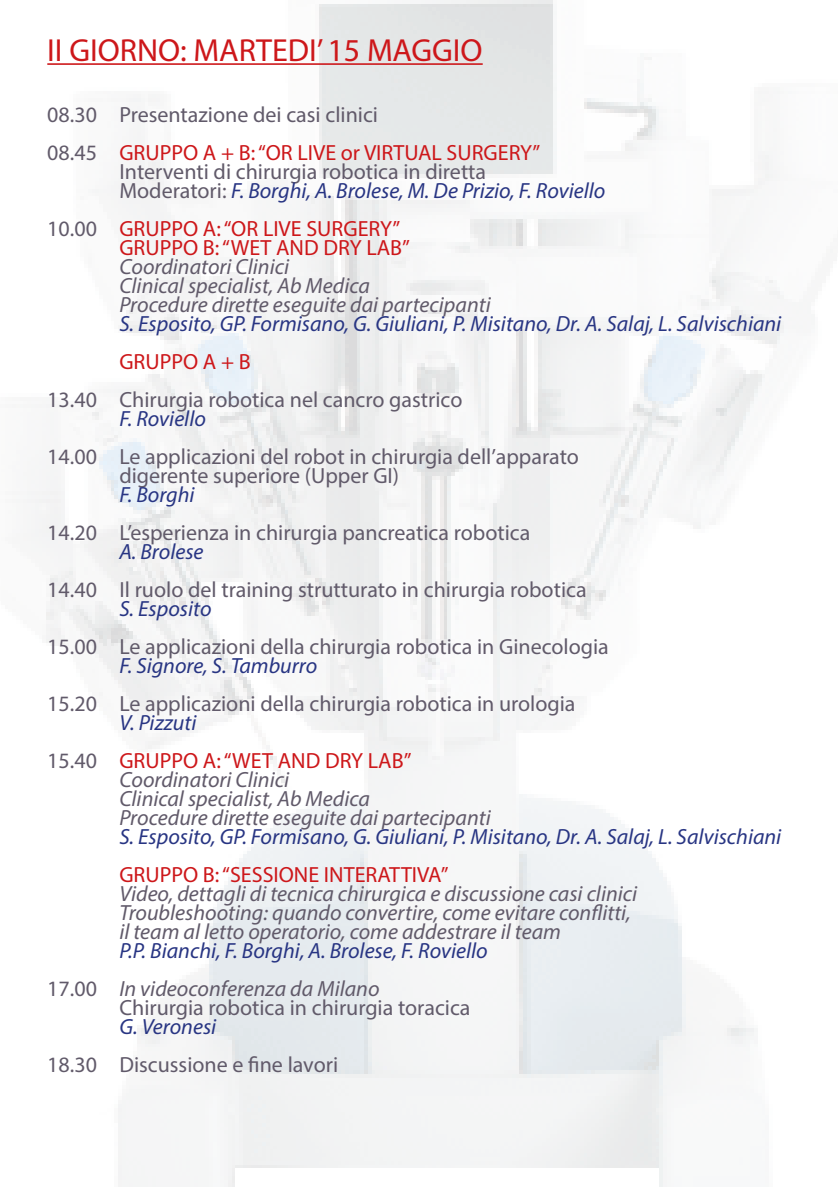
<style>
.page{position:relative;width:840px;height:1191px;background:#fff}
.page>*{position:absolute;margin:0;border:0;box-sizing:border-box;transform-origin:0 0}
.t1{font:32px "Myriad Pro";color:#cd171a}
.t2{font:22px/19px "Myriad Pro";color:#615a6a}
.t3{font:italic 22px/19px "Myriad Pro";color:#615a6a}
.t4{font:italic 22px/38px "Myriad Pro";color:#283583}
.t5{font:22px/19px "Myriad Pro";color:#cd171a}
.s1{color:#cd171a}
.s2{font-style:italic;color:#283583}
.s3{color:#615a6a}
.s4{font-style:normal;color:#615a6a}
</style>
<div class="page">
<img style="left:27px;top:0;width:806px;height:1187px">
<hr style="left:47px;top:63px;width:435px;height:2px;background:#cd171a">
<h1 class="t1" style="left:47px;top:30px;width:436px">II GIORNO: MARTEDI’ 15 MAGGIO</h1>
<p class="t2" style="left:47px;top:95px;width:494px;line-height:38px">08.30 Presentazione dei casi clinici<br>08.45 <span class="s1">GRUPPO A + B: “OR LIVE or VIRTUAL SURGERY”</span></p>
<p class="t2" style="left:119px;top:162px;width:487px">Interventi di chirurgia robotica in diretta<br>Moderatori: <span class="s2">F. Borghi, A. Brolese, M. De Prizio, F. Roviello</span></p>
<p class="t5" style="left:119px;top:219px;width:292px;text-indent:-72px"><span class="s3">10.00</span> GRUPPO A: “OR LIVE SURGERY”<br>GRUPPO B: “WET AND DRY LAB”</p>
<p class="t3" style="left:119px;top:257px;width:372px">Coordinatori Clinici<br>Clinical specialist, Ab Medica<br>Procedure dirette eseguite dai partecipanti</p>
<p class="t4" style="left:119px;top:304px;width:663px">S. Esposito, GP. Formisano, G. Giuliani, P. Misitano, Dr. A. Salaj, L. Salvischiani</p>
<p class="t5" style="left:119px;top:352px;width:133px">GRUPPO A + B</p>
<p class="t2" style="left:47px;top:390px;width:416px">13.40 Chirurgia robotica nel cancro gastrico</p>
<p class="t4" style="left:119px;top:399px;width:88px">F. Roviello</p>
<p class="t2" style="left:119px;top:447px;width:461px;text-indent:-72px">14.00 Le applicazioni del robot in chirurgia dell’apparato digerente superiore (Upper GI)</p>
<p class="t4" style="left:119px;top:475px;width:77px">F. Borghi</p>
<p class="t2" style="left:47px;top:523px;width:484px">14.20 L’esperienza in chirurgia pancreatica robotica</p>
<p class="t4" style="left:119px;top:532px;width:86px">A. Brolese</p>
<p class="t2" style="left:47px;top:580px;width:540px">14.40 Il ruolo del training strutturato in chirurgia robotica</p>
<p class="t4" style="left:119px;top:589px;width:94px">S. Esposito</p>
<p class="t2" style="left:47px;top:637px;width:562px">15.00 Le applicazioni della chirurgia robotica in Ginecologia</p>
<p class="t4" style="left:119px;top:646px;width:199px">F. Signore, S. Tamburro</p>
<p class="t2" style="left:47px;top:694px;width:529px">15.20 Le applicazioni della chirurgia robotica in urologia</p>
<p class="t5" style="left:47px;top:703px;width:365px;line-height:38px;text-indent:72px"><span class="s2">V. Pizzuti<br></span><span class="s3">15.40</span> GRUPPO A: “WET AND DRY LAB”</p>
<p class="t3" style="left:119px;top:770px;width:372px">Coordinatori Clinici<br>Clinical specialist, Ab Medica<br>Procedure dirette eseguite dai partecipanti</p>
<p class="t4" style="left:119px;top:817px;width:663px">S. Esposito, GP. Formisano, G. Giuliani, P. Misitano, Dr. A. Salaj, L. Salvischiani</p>
<p class="t5" style="left:119px;top:865px;width:330px">GRUPPO B: “SESSIONE INTERATTIVA”</p>
<p class="t3" style="left:119px;top:884px;width:519px">Video, dettagli di tecnica chirurgica e discussione casi clinici<br>Troubleshooting: quando convertire, come evitare conflitti, il team al letto operatorio, come addestrare il team</p>
<p class="t4" style="left:47px;top:931px;width:441px;text-indent:72px">P.P. Bianchi, F. Borghi, A. Brolese, F. Roviello<br><span class="s4">17.00</span> <span class="s3">In videoconferenza da Milano</span></p>
<p class="t2" style="left:119px;top:998px;width:352px">Chirurgia robotica in chirurgia toracica</p>
<p class="t4" style="left:119px;top:1007px;width:98px">G. Veronesi</p>
<p class="t2" style="left:47px;top:1055px;width:292px">18.30 Discussione e fine lavori</p>
</div>
